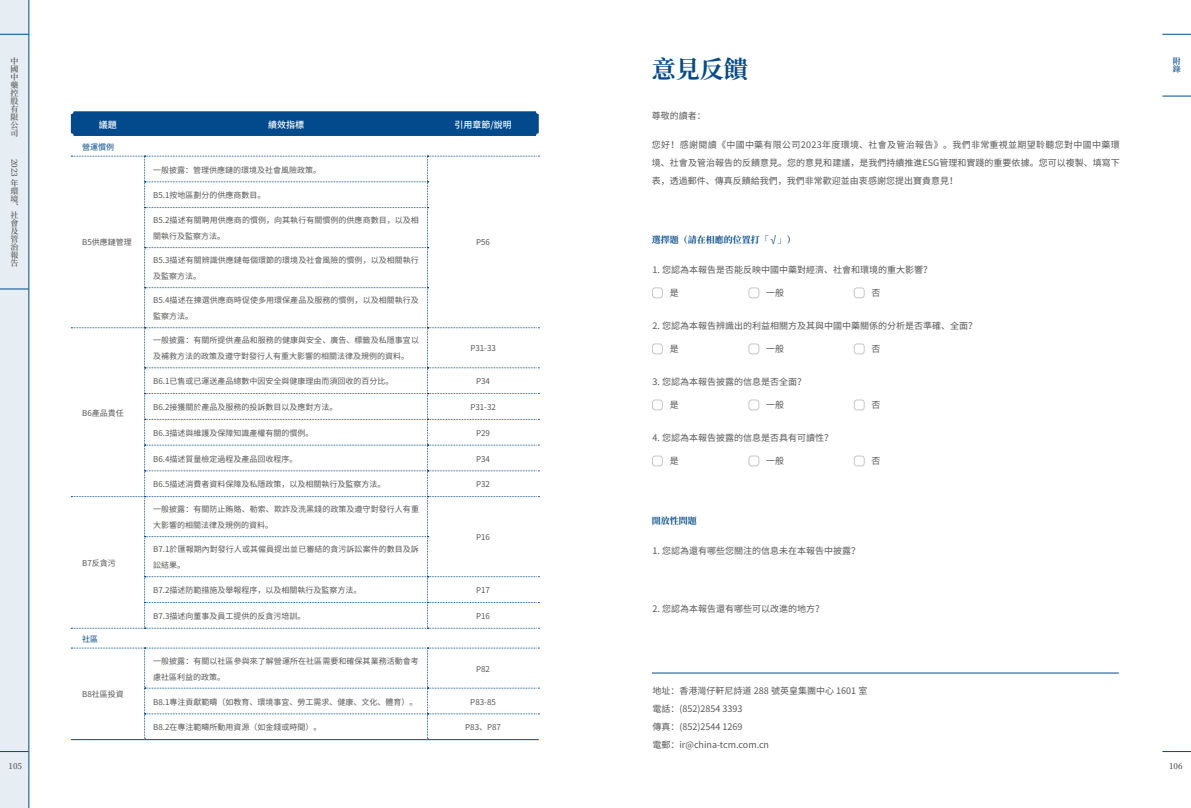
<style>
.page{position:relative;width:1191px;height:808px;background:#fff}
.page>*{position:absolute;margin:0;border:0;box-sizing:border-box;transform-origin:0 0}
.t1{font:700 24px "Source Han Serif CN";color:#024a8b}
.t2{font:9px/18px "Source Han Sans CN";color:#595757;text-align:justify}
.t3{font:700 9px "Source Han Serif CN";color:#024a8b}
.t4{font:500 9px "Source Han Sans CN";color:#fff}
.t5{font:8px/16px "Source Han Sans CN";color:#595757}
.t6{font:600 8px/8px "Source Han Serif SC";color:#595757;text-align:justify}
.t7{font:8px "Source Han Sans CN";color:#024a8b}
.t8{font:600 8px/8px "Source Han Serif SC";color:#024a8b}
</style>
<div class="page">
<div style="left:0;top:0;width:29px;height:808px;background:#e6edf3"></div>
<svg style="left:0;top:34px;width:28px;height:1px"></svg>
<hr style="left:28px;top:0;width:1px;height:808px;background:#024a8b">
<svg style="left:1162px;top:34px;width:29px;height:1px"></svg>
<svg style="left:0;top:289px;width:29px;height:1px"></svg>
<svg style="left:1162px;top:96px;width:29px;height:1px"></svg>
<svg style="left:0;top:751px;width:29px;height:1px"></svg>
<svg style="left:1162px;top:751px;width:29px;height:1px"></svg>
<div style="left:71px;top:111px;width:468px;height:25px;background:#024a8b;border-radius:3px"></div>
<hr style="left:71px;top:739px;width:74px;height:1px;background:#024a8b">
<hr style="left:145px;top:739px;width:282px;height:1px;background:#024a8b">
<hr style="left:427px;top:739px;width:112px;height:1px;background:#024a8b">
<svg style="left:71px;top:156px;width:468px;height:473px"></svg>
<svg style="left:71px;top:648px;width:468px;height:91px"></svg>
<div style="left:652px;top:344px;width:10px;height:10px;border:1px solid #c5c6c6;border-radius:3px"></div>
<div style="left:748px;top:344px;width:11px;height:10px;border:1px solid #c5c6c6;border-radius:3px"></div>
<div style="left:854px;top:344px;width:10px;height:10px;border:1px solid #c5c6c6;border-radius:3px"></div>
<div style="left:652px;top:400px;width:10px;height:10px;border:1px solid #c5c6c6;border-radius:3px"></div>
<div style="left:748px;top:400px;width:11px;height:10px;border:1px solid #c5c6c6;border-radius:3px"></div>
<div style="left:854px;top:400px;width:10px;height:10px;border:1px solid #c5c6c6;border-radius:3px"></div>
<div style="left:652px;top:456px;width:10px;height:10px;border:1px solid #c5c6c6;border-radius:3px"></div>
<div style="left:748px;top:456px;width:11px;height:10px;border:1px solid #c5c6c6;border-radius:3px"></div>
<div style="left:854px;top:456px;width:10px;height:10px;border:1px solid #c5c6c6;border-radius:3px"></div>
<div style="left:652px;top:288px;width:10px;height:10px;border:1px solid #c5c6c6;border-radius:3px"></div>
<div style="left:748px;top:288px;width:11px;height:10px;border:1px solid #c5c6c6;border-radius:3px"></div>
<div style="left:854px;top:288px;width:10px;height:10px;border:1px solid #c5c6c6;border-radius:3px"></div>
<hr style="left:652px;top:673px;width:466px;height:1px;background:#024a8b">
<h1 class="t1" style="left:652px;top:57px;width:97px">意見反饋</h1>
<p class="t2" style="left:652px;top:107px;width:55px">尊敬的讀者：</p>
<p class="t2" style="left:652px;top:136px;width:469px">您好！感謝閱讀《中國中藥有限公司2023年度環境、社會及管治報告》。我們非常重視並期望聆聽您對中國中藥環境、社會及管治報告的反饋意見。您的意見和建議，是我們持續推進ESG管理和實踐的重要依據。您可以複製、填寫下表，透過郵件、傳真反饋給我們，我們非常歡迎並由衷感謝您提出寶貴意見！</p>
<p class="t6" style="left:10px;top:57px;width:10px">中國中藥控股有限公司</p>
<p class="t8" style="left:1172px;top:57px;width:9px">附錄</p>
<p class="t4" style="left:99px;top:119px;width:19px">議題</p>
<p class="t4" style="left:268px;top:119px;width:37px">績效指標</p>
<p class="t4" style="left:454px;top:119px;width:59px">引用章節/說明</p>
<p class="t7" style="left:82px;top:142px;width:33px">營運慣例</p>
<p class="t6" style="left:18px;top:159px;width:20px;rotate:90deg">2023</p>
<p class="t6" style="left:10px;top:179px;width:10px">年環境、社會及管治報告</p>
<p class="t5" style="left:153px;top:162px;width:169px">一般披露：管理供應鏈的環境及社會風險政策。</p>
<p class="t5" style="left:153px;top:187px;width:114px">B5.1按地區劃分的供應商數目。</p>
<p class="t5" style="left:153px;top:212px;width:267px">B5.2描述有關聘用供應商的慣例，向其執行有關慣例的供應商數目，以及相關執行及監察方法。</p>
<p class="t5" style="left:153px;top:252px;width:267px">B5.3描述有關辨識供應鏈每個環節的環境及社會風險的慣例，以及相關執行及監察方法。</p>
<p class="t5" style="left:153px;top:292px;width:267px">B5.4描述在揀選供應商時促使多用環保產品及服務的慣例，以及相關執行及監察方法。</p>
<p class="t3" style="left:652px;top:235px;width:145px">選擇題（請在相應的位置打「√」）</p>
<p class="t5" style="left:82px;top:235px;width:51px">B5供應鏈管理</p>
<p class="t5" style="left:476px;top:235px;width:15px">P56</p>
<p class="t2" style="left:652px;top:261px;width:281px">1. 您認為本報告是否能反映中國中藥對經濟、社會和環境的重大影響？</p>
<p class="t2" style="left:669px;top:284px;width:10px">是</p>
<p class="t2" style="left:766px;top:284px;width:19px">一般</p>
<p class="t2" style="left:871px;top:284px;width:10px">否</p>
<p class="t2" style="left:652px;top:316px;width:326px">2. 您認為本報告辨識出的利益相關方及其與中國中藥關係的分析是否準確、全面？</p>
<p class="t5" style="left:82px;top:405px;width:43px">B6產品責任</p>
<p class="t5" style="left:82px;top:555px;width:35px">B7反貪污</p>
<p class="t7" style="left:82px;top:634px;width:17px">社區</p>
<p class="t5" style="left:82px;top:687px;width:43px">B8社區投資</p>
<p class="t5" style="left:153px;top:333px;width:267px">一般披露：有關所提供產品和服務的健康與安全、廣告、標籤及私隱事宜以及補救方法的政策及遵守對發行人有重大影響的相關法律及規例的資料。</p>
<p class="t5" style="left:470px;top:341px;width:27px">P31-33</p>
<p class="t5" style="left:153px;top:373px;width:242px">B6.1已售或已運送產品總數中因安全與健康理由而須回收的百分比。</p>
<p class="t5" style="left:476px;top:373px;width:15px">P34</p>
<p class="t5" style="left:153px;top:399px;width:186px">B6.2接獲關於產品及服務的投訴數目以及應對方法。</p>
<p class="t5" style="left:470px;top:399px;width:27px">P31-32</p>
<p class="t5" style="left:153px;top:425px;width:162px">B6.3描述與維護及保障知識產權有關的慣例。</p>
<p class="t5" style="left:476px;top:425px;width:15px">P29</p>
<p class="t5" style="left:153px;top:451px;width:146px">B6.4描述質量檢定過程及產品回收程序。</p>
<p class="t5" style="left:476px;top:451px;width:15px">P34</p>
<p class="t5" style="left:153px;top:476px;width:234px">B6.5描述消費者資料保障及私隱政策，以及相關執行及監察方法。</p>
<p class="t5" style="left:476px;top:476px;width:15px">P32</p>
<p class="t5" style="left:153px;top:501px;width:267px">一般披露：有關防止賄賂、勒索、欺詐及洗黑錢的政策及遵守對發行人有重大影響的相關法律及規例的資料。</p>
<p class="t5" style="left:476px;top:529px;width:15px">P16</p>
<p class="t5" style="left:153px;top:541px;width:267px">B7.1於匯報期內對發行人或其僱員提出並已審結的貪污訴訟案件的數目及訴訟結果。</p>
<p class="t5" style="left:153px;top:582px;width:210px">B7.2描述防範措施及舉報程序，以及相關執行及監察方法。</p>
<p class="t5" style="left:476px;top:582px;width:15px">P17</p>
<p class="t5" style="left:153px;top:608px;width:154px">B7.3描述向董事及員工提供的反貪污培訓。</p>
<p class="t5" style="left:476px;top:608px;width:15px">P16</p>
<p class="t5" style="left:153px;top:653px;width:267px">一般披露：有關以社區參與來了解營運所在社區需要和確保其業務活動會考慮社區利益的政策。</p>
<p class="t5" style="left:476px;top:661px;width:15px">P82</p>
<p class="t5" style="left:153px;top:694px;width:266px">B8.1專注貢獻範疇（如教育、環境事宜、勞工需求、健康、文化、體育）。</p>
<p class="t5" style="left:470px;top:694px;width:27px">P83-85</p>
<p class="t5" style="left:153px;top:719px;width:170px">B8.2在專注範疇所動用資源（如金錢或時間）。</p>
<p class="t5" style="left:465px;top:719px;width:37px">P83、P87</p>
<p class="t2" style="left:669px;top:340px;width:10px">是</p>
<p class="t2" style="left:766px;top:340px;width:19px">一般</p>
<p class="t2" style="left:871px;top:340px;width:10px">否</p>
<p class="t2" style="left:652px;top:372px;width:155px">3. 您認為本報告披露的信息是否全面？</p>
<p class="t2" style="left:669px;top:396px;width:10px">是</p>
<p class="t2" style="left:766px;top:396px;width:19px">一般</p>
<p class="t2" style="left:871px;top:396px;width:10px">否</p>
<p class="t2" style="left:652px;top:428px;width:182px">4. 您認為本報告披露的信息是否具有可讀性？</p>
<p class="t2" style="left:669px;top:452px;width:10px">是</p>
<p class="t2" style="left:766px;top:452px;width:19px">一般</p>
<p class="t2" style="left:871px;top:452px;width:10px">否</p>
<p class="t3" style="left:652px;top:516px;width:46px">開放性問題</p>
<p class="t2" style="left:652px;top:541px;width:209px">1. 您認為還有哪些您關注的信息未在本報告中披露？</p>
<p class="t2" style="left:652px;top:600px;width:173px">2. 您認為本報告還有哪些可以改進的地方？</p>
<p class="t2" style="left:652px;top:682px;width:216px;text-align:left">地址：香港灣仔軒尼詩道 288 號英皇集團中心 1601 室電話：(852)2854 3393<br>傳真：(852)2544 1269<br>電郵：ir@china-tcm.com.cn</p>
<p class="t6" style="left:9px;top:763px;width:15px">105</p>
<p class="t6" style="left:1169px;top:763px;width:15px">106</p>
</div>
